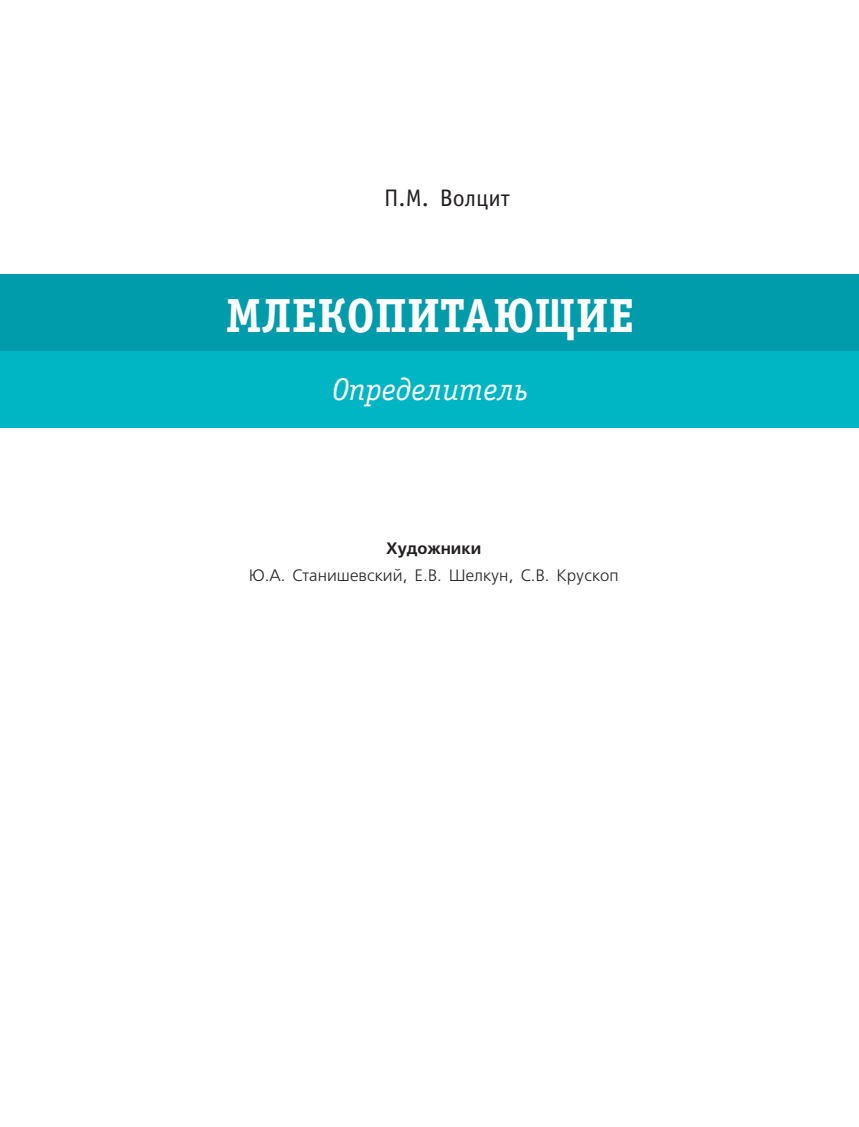
<style>
.page{position:relative;width:859px;height:1127px;background:#fff}
.page>*{position:absolute;margin:0;border:0;box-sizing:border-box;transform-origin:0 0}
.t1{font:700 48px "Officina Serif C";color:#fff}
.t2{font:italic 31.5px "Officina Serif C";color:#fff}
.t3{font:24px "Officina Sans C";color:#231f20}
.t4{font:16.5px "Free Set C";color:#231f20}
.t5{font:700 16.5px "Free Set C";color:#231f20}
</style>
<div class="page">
<div style="left:0;top:347px;width:859px;height:81px;background:#00b5c4"></div>
<div style="left:0;top:274px;width:859px;height:77px;background:#009cac"></div>
<h3 class="t3" style="left:384px;top:188px;width:127px">П.М. Волцит</h3>
<h1 class="t1" style="left:225px;top:291px;width:411px">МЛЕКОПИТАЮЩИЕ</h1>
<h2 class="t2" style="left:332px;top:377px;width:198px">Определитель</h2>
<p class="t5" style="left:386px;top:542px;width:97px">Художники</p>
<p class="t4" style="left:249px;top:568px;width:371px">Ю.А. Станишевский, Е.В. Шелкун, С.В. Крускоп</p>
</div>
